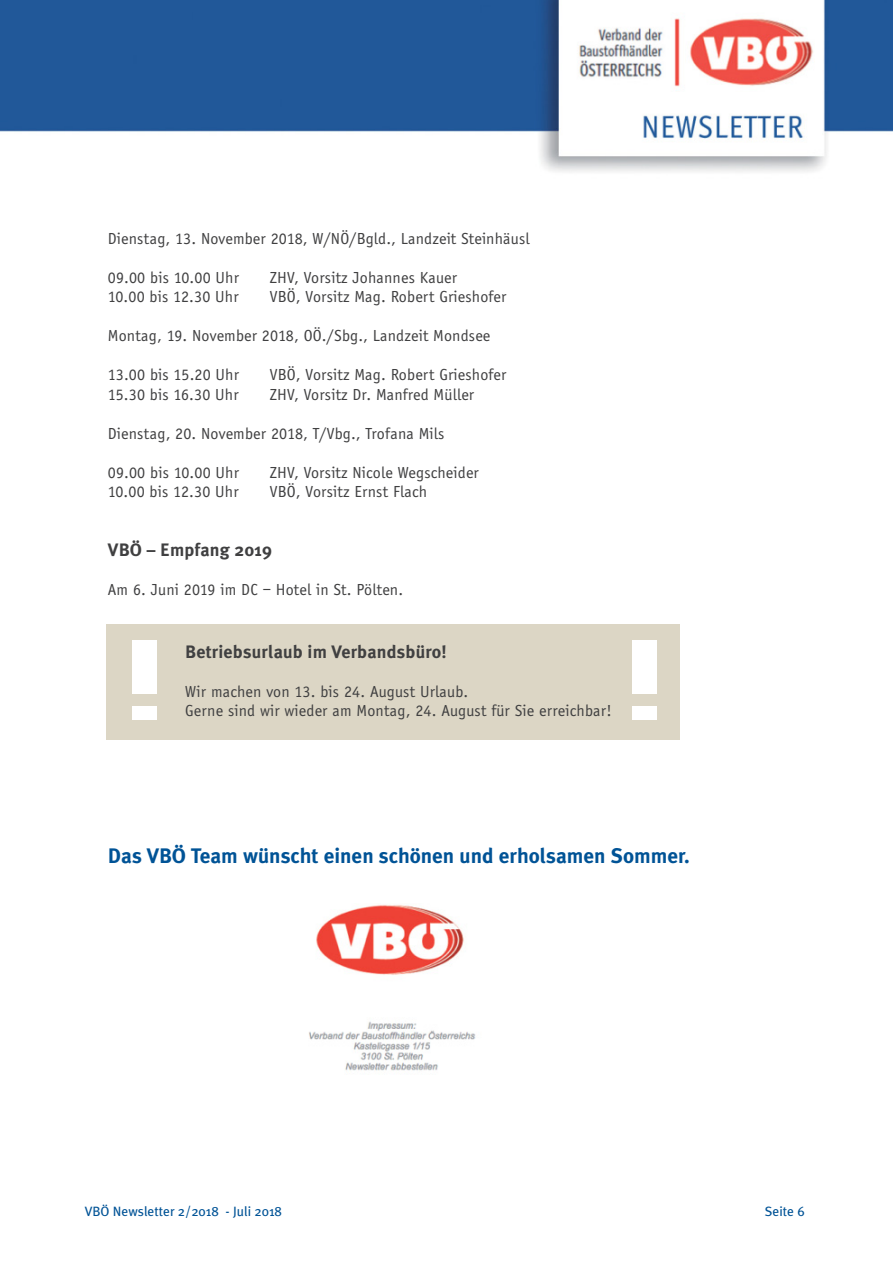
<style>
.page{position:relative;width:893px;height:1262px;background:#fff}
.page>*{position:absolute;margin:0;border:0;box-sizing:border-box;transform-origin:0 0}
.t1{font:700 21px "Meta Plus";color:#005396}
.t2{font:700 18px "Meta Plus";letter-spacing:.01em;color:#404041}
.t3{font:16.5px/19.5px "Officina Sans";letter-spacing:.01em;color:#404041}
.t4{font:13.5px "Meta Plus";color:#005396}
</style>
<div class="page">
<img style="left:0;top:0;width:892px;height:172px">
<div style="left:106px;top:624px;width:573px;height:116px;background:#dcd6c5"></div>
<div style="left:632px;top:640px;width:24px;height:53px;background:#fff"></div>
<div style="left:632px;top:706px;width:24px;height:13px;background:#fff"></div>
<div style="left:132px;top:640px;width:24px;height:53px;background:#fff"></div>
<div style="left:132px;top:706px;width:24px;height:13px;background:#fff"></div>
<img style="left:308px;top:904px;width:168px;height:167px">
<p class="t3" style="left:108px;top:230px;width:423px">Dienstag, 13. November 2018, W/NÖ/Bgld., Landzeit Steinhäusl</p>
<p class="t3" style="left:108px;top:269px;width:133px">09.00 bis 10.00 Uhr</p>
<p class="t3" style="left:270px;top:269px;width:189px">ZHV, Vorsitz Johannes Kauer</p>
<p class="t3" style="left:108px;top:288px;width:132px">10.00 bis 12.30 Uhr</p>
<p class="t3" style="left:270px;top:288px;width:238px">VBÖ, Vorsitz Mag. Robert Grieshofer</p>
<p class="t3" style="left:108px;top:327px;width:384px">Montag, 19. November 2018, OÖ./Sbg., Landzeit Mondsee</p>
<p class="t3" style="left:108px;top:366px;width:133px">13.00 bis 15.20 Uhr</p>
<p class="t3" style="left:270px;top:366px;width:238px">VBÖ, Vorsitz Mag. Robert Grieshofer</p>
<p class="t3" style="left:108px;top:386px;width:132px">15.30 bis 16.30 Uhr</p>
<p class="t3" style="left:270px;top:386px;width:206px">ZHV, Vorsitz Dr. Manfred Müller</p>
<p class="t3" style="left:108px;top:425px;width:338px">Dienstag, 20. November 2018, T/Vbg., Trofana Mils</p>
<p class="t3" style="left:108px;top:464px;width:133px">09.00 bis 10.00 Uhr</p>
<p class="t3" style="left:270px;top:464px;width:210px">ZHV, Vorsitz Nicole Wegscheider</p>
<p class="t3" style="left:108px;top:483px;width:132px">10.00 bis 12.30 Uhr</p>
<p class="t3" style="left:270px;top:483px;width:159px">VBÖ, Vorsitz Ernst Flach</p>
<p class="t2" style="left:108px;top:543px;width:166px">VBÖ – Empfang 2019</p>
<p class="t3" style="left:108px;top:581px;width:297px">Am 6. Juni 2019 im DC – Hotel in St. Pölten.</p>
<p class="t2" style="left:185px;top:645px;width:263px">Betriebsurlaub im Verbandsbüro!</p>
<p class="t3" style="left:185px;top:683px;width:428px">Wir machen von 13. bis 24. August Urlaub.<br>Gerne sind wir wieder am Montag, 24. August für Sie erreichbar!</p>
<p class="t1" style="left:108px;top:848px;width:583px">Das VBÖ Team wünscht einen schönen und erholsamen Sommer.</p>
<p class="t4" style="left:85px;top:1206px;width:199px">VBÖ Newsletter 2/2018 - Juli 2018</p>
<p class="t4" style="left:764px;top:1206px;width:41px">Seite 6</p>
</div>
